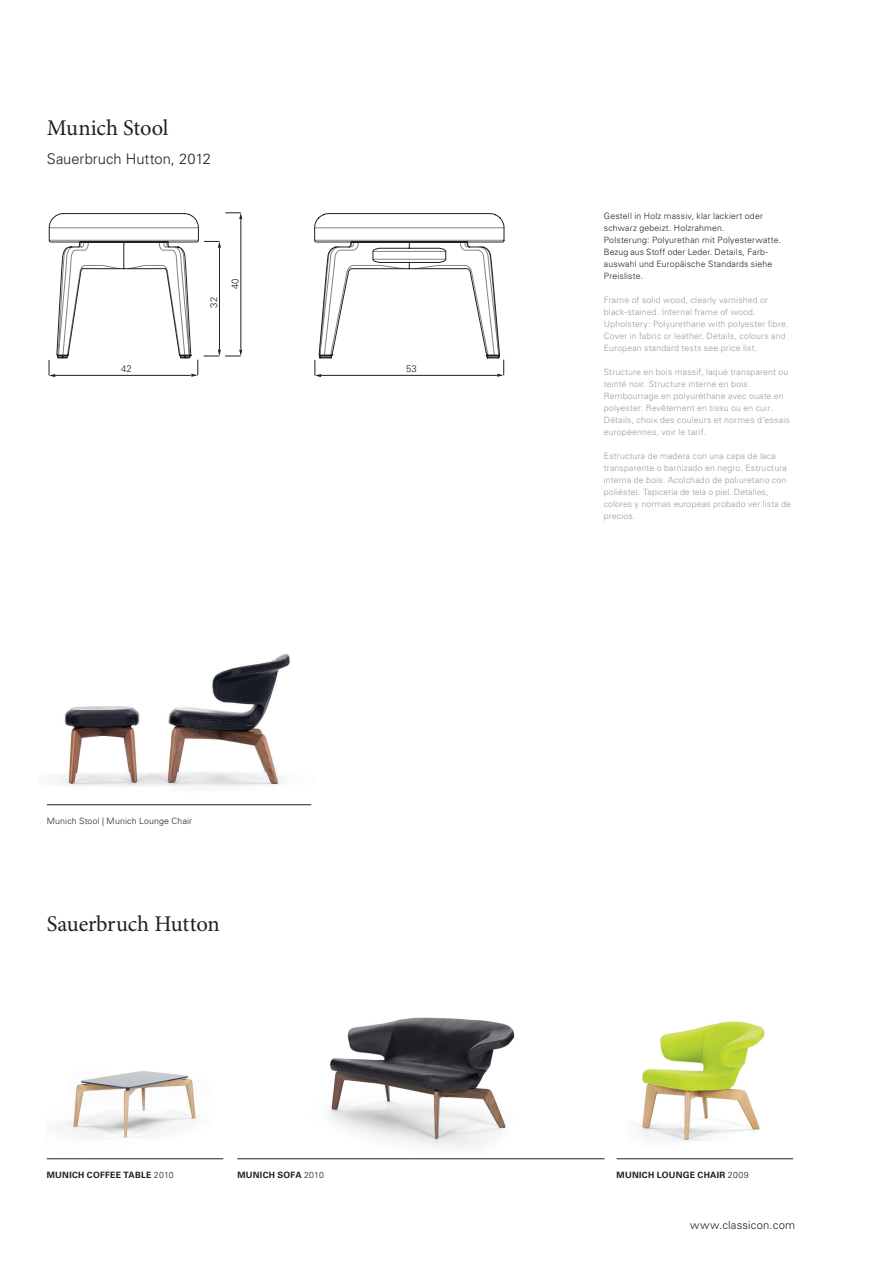
<style>
.page{position:relative;width:893px;height:1263px;background:#fff}
.page>*{position:absolute;margin:0;border:0;box-sizing:border-box;transform-origin:0 0}
.t1{font:22.5px "Minion Pro";letter-spacing:-.01em;color:#231f20}
.t2{font:300 14.7px "Univers LT Std";letter-spacing:.005em;color:#231f20}
.t3{font:300 11.25px "Univers LT Std";letter-spacing:.015em;color:#231f20}
.t4{font:300 9.6px "Univers LT Std";letter-spacing:.005em;color:#231f20}
.t5{font:300 8.7px/12px "Univers LT Std";letter-spacing:.02em;color:#959ca1}
.t6{font:300 8.7px/12px "Univers LT Std";letter-spacing:.02em;color:#231f20}
.t7{font:700 8.7px "Univers";letter-spacing:.03em;color:#231f20}
.s1{font-family:"Univers LT Std";font-weight:300}
</style>
<div class="page">
<hr style="left:55px;top:375px;width:136px;height:1px;background:#231f20">
<svg style="left:49px;top:360px;width:6px;height:17px"></svg>
<svg style="left:191px;top:359px;width:8px;height:18px"></svg>
<svg style="left:49px;top:213px;width:455px;height:145px"></svg>
<hr style="left:321px;top:375px;width:176px;height:1px;background:#231f20">
<svg style="left:315px;top:360px;width:6px;height:17px"></svg>
<svg style="left:497px;top:360px;width:7px;height:17px"></svg>
<hr style="left:47px;top:804px;width:264px;height:1px;background:#231f20">
<hr style="left:47px;top:1158px;width:176px;height:1px;background:#231f20">
<img style="left:63px;top:1071px;width:133px;height:67px">
<img style="left:277px;top:1017px;width:279px;height:143px">
<hr style="left:237px;top:1158px;width:367px;height:1px;background:#231f20">
<img style="left:626px;top:1021px;width:168px;height:139px">
<hr style="left:617px;top:1158px;width:176px;height:1px;background:#231f20">
<img style="left:51px;top:654px;width:239px;height:133px">
<h1 class="t1" style="left:47px;top:115px;width:123px">Munich Stool</h1>
<h2 class="t2" style="left:47px;top:150px;width:166px">Sauerbruch Hutton, 2012</h2>
<p class="t4" style="left:121px;top:363px;width:12px">42</p>
<p class="t4" style="left:208px;top:308px;width:12px;rotate:-90deg">32</p>
<p class="t4" style="left:229px;top:289px;width:12px;rotate:-90deg">40</p>
<p class="t4" style="left:406px;top:363px;width:12px">53</p>
<p class="t6" style="left:47px;top:814px;width:147px">Munich Stool | Munich Lounge Chair</p>
<h1 class="t1" style="left:47px;top:910px;width:174px">Sauerbruch Hutton</h1>
<p class="t7" style="left:47px;top:1170px;width:128px">MUNICH COFFEE TABLE <span class="s1">2010</span></p>
<p class="t7" style="left:237px;top:1170px;width:88px">MUNICH SOFA <span class="s1">2010</span></p>
<p class="t6" style="left:604px;top:210px;width:179px">Gestell in Holz massiv, klar lackiert oder schwarz gebeizt. Holzrahmen.<br>Polsterung: Polyurethan mit Polyesterwatte.<br>Bezug aus Stoff oder Leder. Details, Farb&shy;auswahl und Europäische Standards siehe Preisliste.</p>
<p class="t5" style="left:604px;top:294px;width:186px">Frame of solid wood, clearly varnished or black-stained. Internal frame of wood.<br>Upholstery: Polyurethane with polyester fibre.<br>Cover in fabric or leather. Details, colours and European standard tests see price list.</p>
<p class="t5" style="left:604px;top:366px;width:187px">Structure en bois massif, laqué transparent ou teinté noir. Structure interne en bois.<br>Rembourrage en polyuréthane avec ouate en polyester. Revêtement en tissu ou en cuir.<br>Détails, choix des couleurs et normes d‘essais européennes, voir le tarif.</p>
<p class="t5" style="left:604px;top:450px;width:189px">Estructura de madera con una capa de laca transparente o barnizado en negro. Estructura interna de bois. Acolchado de poliuretano con poliéster. Tapicería de tela o piel. Detalles, colores y normas europeas probado ver lista de precios.</p>
<p class="t7" style="left:617px;top:1170px;width:133px">MUNICH LOUNGE CHAIR <span class="s1">2009</span></p>
<p class="t3" style="left:690px;top:1218px;width:106px">www.classicon.com</p>
</div>
